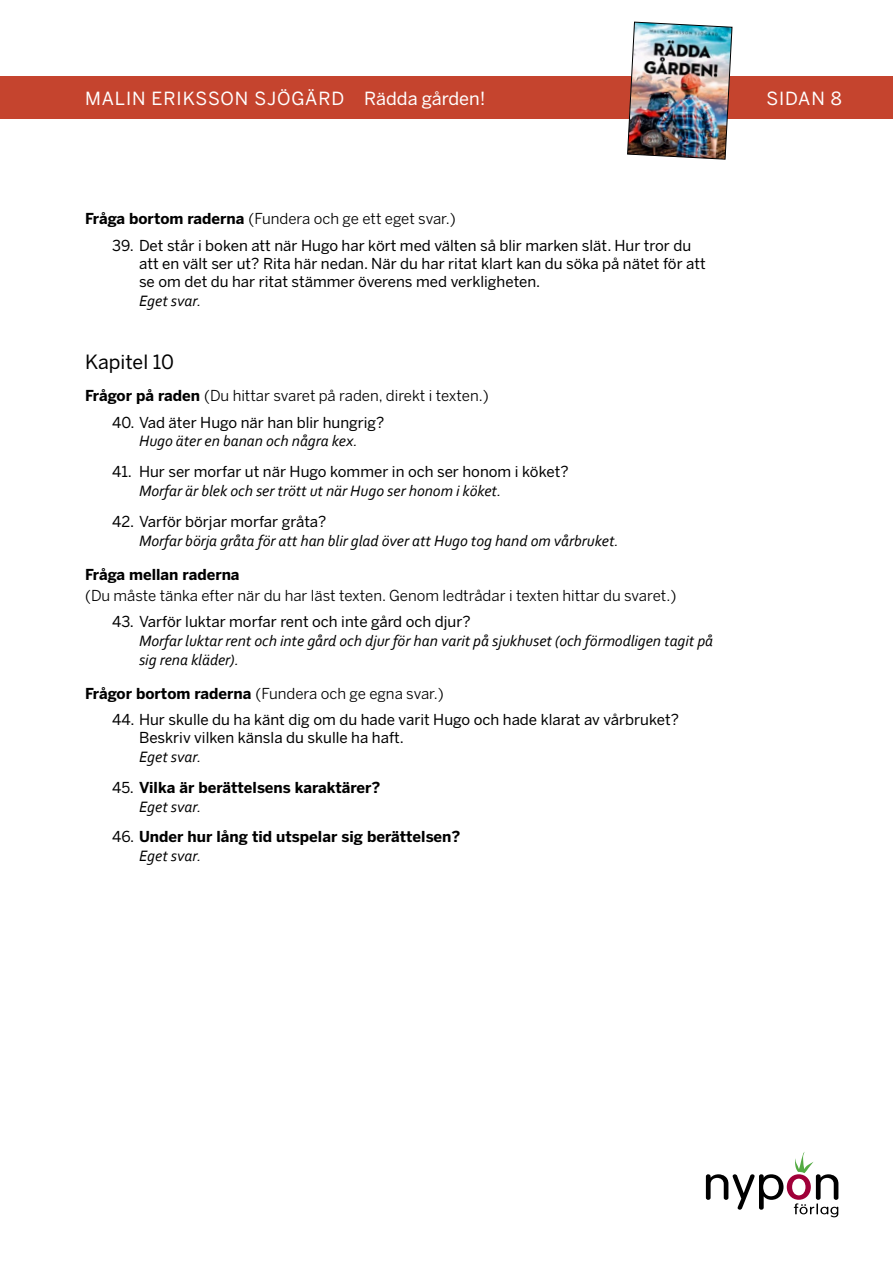
<style>
.page{position:relative;width:893px;height:1263px;background:#fff}
.page>*{position:absolute;margin:0;border:0;box-sizing:border-box;transform-origin:0 0}
.t1{font:19.5px "Benton Sans";color:#000}
.t2{font:18px "Benton Sans";letter-spacing:.045em;color:#fff}
.t3{font:italic 15.75px/18.9px "Corbel";color:#000}
.t4{font:15px/18px "Benton Sans";color:#000}
.t5{font:15px "Benton Sans";color:#000}
.t6{font:700 15px "Benton Sans";color:#000}
.s1{font-weight:700}
.s2{font-weight:400}
</style>
<div class="page">
<svg style="left:706px;top:1152px;width:132px;height:65px"></svg>
<div style="left:0;top:77px;width:893px;height:42px;background:#c5442e"></div>
<img style="left:627px;top:21px;width:106px;height:139px">
<p class="t2" style="left:85px;top:87px;width:402px">MALIN ERIKSSON SJÖGÄRD Rädda gården!</p>
<p class="t2" style="left:766px;top:87px;width:77px">SIDAN 8</p>
<p class="t5" style="left:85px;top:210px;width:372px"><span class="s1">Fråga bortom raderna</span> (Fundera och ge ett eget svar.)</p>
<p class="t4" style="left:139px;top:237px;width:568px;text-indent:-27px">39. Det står i boken att när Hugo har kört med välten så blir marken slät. Hur tror du att en vält ser ut? Rita här nedan. När du har ritat klart kan du söka på nätet för att se om det du har ritat stämmer överens med verkligheten.</p>
<p class="t3" style="left:139px;top:291px;width:64px">Eget svar.</p>
<h1 class="t1" style="left:85px;top:350px;width:90px">Kapitel 10</h1>
<p class="t5" style="left:85px;top:387px;width:405px"><span class="s1">Frågor på raden</span> (Du hittar svaret på raden, direkt i texten.)</p>
<p class="t4" style="left:112px;top:413px;width:274px">40. Vad äter Hugo när han blir hungrig?</p>
<p class="t3" style="left:139px;top:431px;width:220px">Hugo äter en banan och några kex.</p>
<p class="t4" style="left:112px;top:463px;width:458px">41. Hur ser morfar ut när Hugo kommer in och ser honom i köket?</p>
<p class="t3" style="left:139px;top:481px;width:364px">Morfar är blek och ser trött ut när Hugo ser honom i köket.</p>
<p class="t4" style="left:112px;top:512px;width:216px">42. Varför börjar morfar gråta?</p>
<p class="t3" style="left:139px;top:531px;width:481px">Morfar börja gråta för att han blir glad över att Hugo tog hand om vårbruket.</p>
<p class="t6" style="left:85px;top:565px;width:156px">Fråga mellan raderna</p>
<p class="t5" style="left:85px;top:586px;width:593px">(Du måste tänka efter när du har läst texten. Genom ledtrådar i texten hittar du svaret.)</p>
<p class="t4" style="left:112px;top:613px;width:360px">43. Varför luktar morfar rent och inte gård och djur?</p>
<p class="t3" style="left:139px;top:631px;width:576px">Morfar luktar rent och inte gård och djur för han varit på sjukhuset (och förmodligen tagit på sig rena kläder).</p>
<p class="t5" style="left:85px;top:684px;width:360px"><span class="s1">Frågor bortom raderna</span> (Fundera och ge egna svar.)</p>
<p class="t4" style="left:139px;top:711px;width:541px;text-indent:-27px">44. Hur skulle du ha känt dig om du hade varit Hugo och hade klarat av vårbruket?<br>Beskriv vilken känsla du skulle ha haft.</p>
<p class="t3" style="left:139px;top:747px;width:64px">Eget svar.</p>
<p class="t6" style="left:112px;top:778px;width:270px"><span class="s2">45.</span> Vilka är berättelsens karaktärer?</p>
<p class="t3" style="left:139px;top:796px;width:64px">Eget svar.</p>
<p class="t6" style="left:112px;top:827px;width:350px"><span class="s2">46.</span> Under hur lång tid utspelar sig berättelsen?</p>
<p class="t3" style="left:139px;top:846px;width:64px">Eget svar.</p>
</div>
